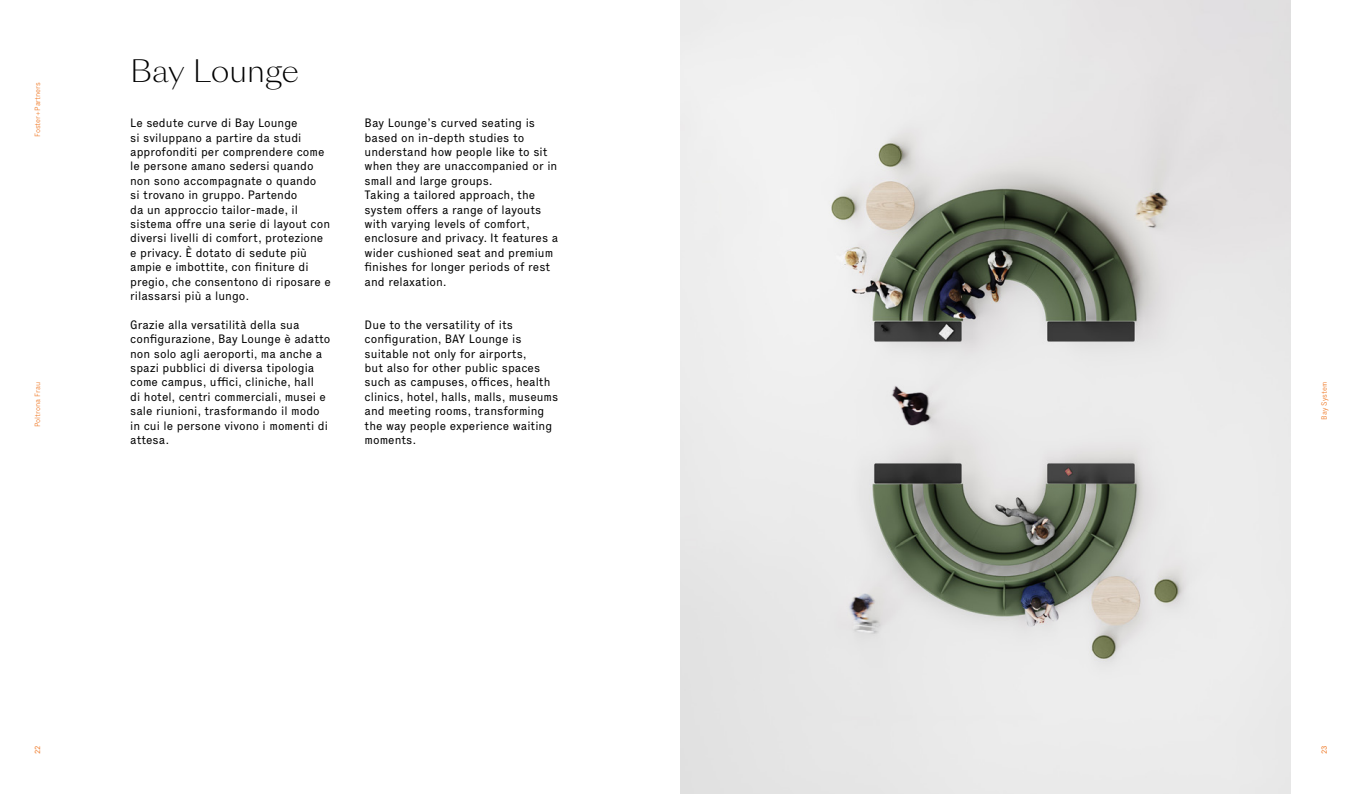
<style>
.page{position:relative;width:1361px;height:794px;background:#fff}
.page>*{position:absolute;margin:0;border:0;box-sizing:border-box;transform-origin:0 0}
.t1{font:300 30px "Sang Bleu Sunrise";color:#000}
.t2{font:12px/14.4px "Executive";color:#000}
.t3{font:300 7.5px "Executive";color:#ef7723}
.t4{font:7.5px "Executive";color:#ef7723}
</style>
<div class="page">
<img style="left:680px;top:0;width:610px;height:794px">
<p class="t3" style="left:33px;top:137px;width:57px;rotate:-90deg">Foster+Partners</p>
<p class="t3" style="left:33px;top:427px;width:47px;rotate:-90deg">Poltrona Frau</p>
<h1 class="t1" style="left:130px;top:51px;width:171px">Bay Lounge</h1>
<p class="t2" style="left:130px;top:116px;width:202px">Le sedute curve di Bay Lounge<br>si sviluppano a partire da studi approfonditi per comprendere come le persone amano sedersi quando non sono accompagnate o quando<br>si trovano in gruppo. Partendo<br>da un approccio tailor-made, il sistema offre una serie di layout con diversi livelli di comfort, protezione e privacy. È dotato di sedute più ampie e imbottite, con finiture di pregio, che consentono di riposare e rilassarsi più a lungo.</p>
<p class="t2" style="left:130px;top:317px;width:202px">Grazie alla versatilità della sua configurazione, Bay Lounge è adatto non solo agli aeroporti, ma anche a spazi pubblici di diversa tipologia come campus, uffici, cliniche, hall<br>di hotel, centri commerciali, musei e sale riunioni, trasformando il modo in cui le persone vivono i momenti di attesa.</p>
<p class="t2" style="left:365px;top:116px;width:195px">Bay Lounge’s curved seating is based on in-depth studies to understand how people like to sit when they are unaccompanied or in small and large groups.<br>Taking a tailored approach, the system offers a range of layouts with varying levels of comfort, enclosure and privacy. It features a wider cushioned seat and premium finishes for longer periods of rest and relaxation.</p>
<p class="t2" style="left:365px;top:317px;width:195px">Due to the versatility of its configuration, BAY Lounge is suitable not only for airports,<br>but also for other public spaces such as campuses, offices, health clinics, hotel, halls, malls, museums and meeting rooms, transforming the way people experience waiting moments.</p>
<p class="t4" style="left:33px;top:754px;width:10px;rotate:-90deg">22</p>
<p class="t3" style="left:1319px;top:420px;width:39px;rotate:-90deg">Bay System</p>
<p class="t4" style="left:1319px;top:754px;width:10px;rotate:-90deg">23</p>
</div>
